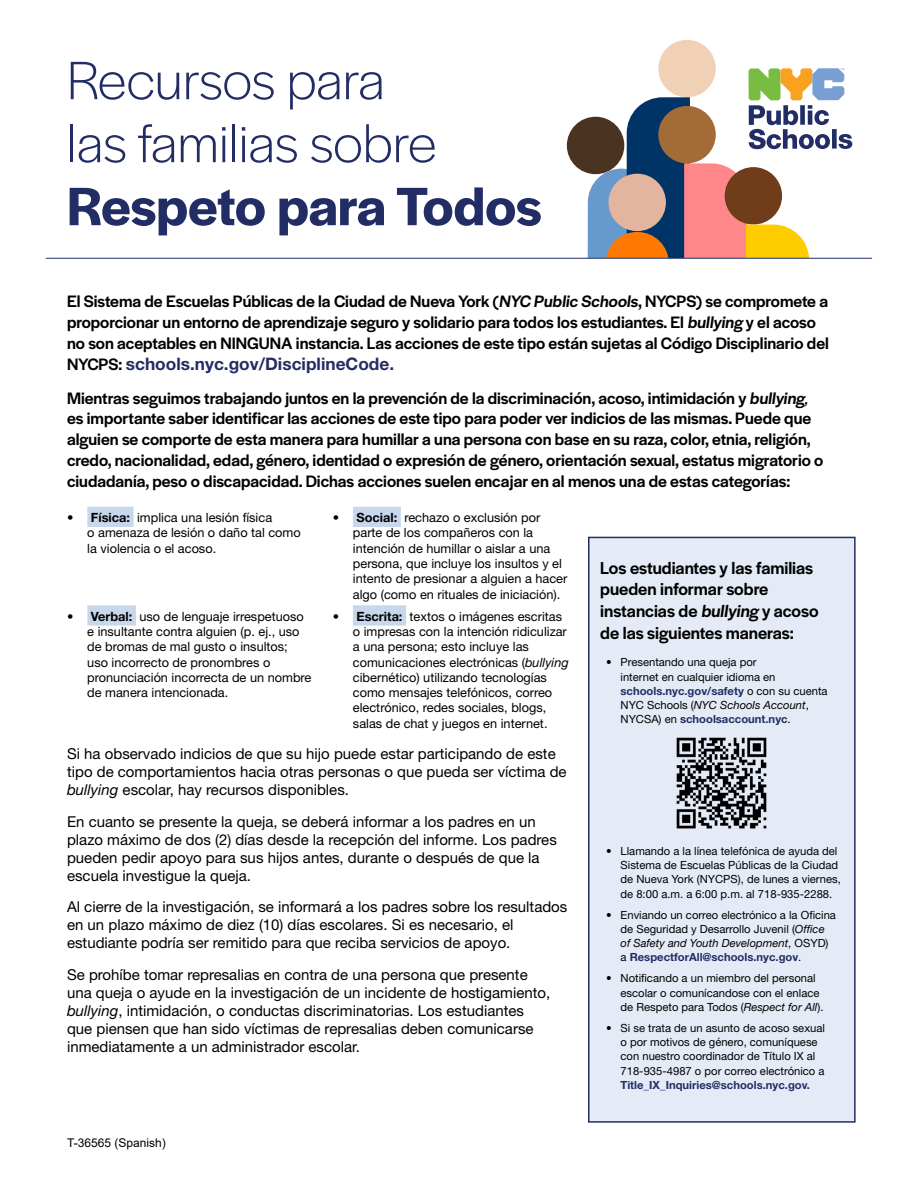
<style>
.page{position:relative;width:918px;height:1188px;background:#fff}
.page>*{position:absolute;margin:0;border:0;box-sizing:border-box;transform-origin:0 0}
.Header_1{font:300 56.25px/63px "Halyard Display";color:#222d65}
.Header_2{font:500 18px/21.6px "Halyard Display";color:#000}
.Header_2-2{font:500 17.25px/20.7px "Halyard Display";color:#000}
.Body{font:15px/18px "Helvetica Neue LT Std";color:#000}
.t1{font:12.75px/15.3px "Helvetica Neue LT Std";color:#000}
.t2{font:12px "Arial";color:#000}
.t3{font:11.25px/14.2px "Helvetica Neue LT Std";color:#000}
.s1{font-weight:600}
.s2{font-family:"Helvetica Neue LT Std";font-weight:700;color:#222d65}
.s3{font-family:"Helvetica Neue LT Std";font-weight:400;font-style:italic}
.s4{font-weight:700}
.s5{font-style:italic}
.s6{font-weight:700;color:#222d65}
</style>
<div class="page">
<div style="left:567px;top:117px;width:57px;height:57px;background:#4a3321;border-radius:50%"></div>
<div style="left:658px;top:40px;width:58px;height:57px;background:#f0d1b5;border-radius:50%"></div>
<svg style="left:587px;top:68px;width:265px;height:190px"></svg>
<div style="left:87px;top:507px;width:47px;height:20px;background:#c9d7ed"></div>
<div style="left:87px;top:605px;width:49px;height:21px;background:#c9d7ed"></div>
<div style="left:353px;top:507px;width:48px;height:20px;background:#c9d7ed"></div>
<div style="left:353px;top:605px;width:53px;height:21px;background:#c9d7ed"></div>
<div style="left:589px;top:537px;width:266px;height:585px;background:#e4ebf6"></div>
<img style="left:676px;top:737px;width:91px;height:92px">
<div style="left:588px;top:537px;width:268px;height:586px;border:2px solid #222d65"></div>
<hr style="left:46px;top:258px;width:826px;height:1px;background:#222d65">
<h1 class="Header_1" style="left:67px;top:46px;width:476px">Recursos para<br>las familias sobre<br><span class="s1">Respeto para Todos</span></h1>
<p class="Header_2-2" style="left:67px;top:290px;width:763px">El Sistema de Escuelas Públicas de la Ciudad de Nueva York (NYC Public Schools, NYCPS) se compromete a proporcionar un entorno de aprendizaje seguro y solidario para todos los estudiantes. El bullying y el acoso no son aceptables en NINGUNA instancia. Las acciones de este tipo están sujetas al Código Disciplinario del NYCPS: <span class="s2">schools.nyc.gov/DisciplineCode.</span></p>
<p class="Header_2-2" style="left:67px;top:387px;width:758px">Mientras seguimos trabajando juntos en la prevención de la discriminación, acoso, intimidación y bullying<span class="s3">, </span>es importante saber identificar las acciones de este tipo para poder ver indicios de las mismas. Puede que alguien se comporte de esta manera para humillar a una persona con base en su raza, color, etnia, religión, credo, nacionalidad, edad, género, identidad o expresión de género, orientación sexual, estatus migratorio o ciudadanía, peso o discapacidad. Dichas acciones suelen encajar en al menos una de estas categorías:</p>
<p class="t1" style="left:87px;top:510px;width:215px;text-indent:-20px">• <span class="s4">Física:</span> implica una lesión física<br>o amenaza de lesión o daño tal como la violencia o el acoso.</p>
<p class="t1" style="left:353px;top:510px;width:216px;text-indent:-20px">• <span class="s4">Social:</span> rechazo o exclusión por parte de los compañeros con la intención de humillar o aislar a una persona, que incluye los insultos y el intento de presionar a alguien a hacer algo (como en rituales de iniciación).</p>
<p class="t1" style="left:353px;top:608px;width:217px;text-indent:-20px">• <span class="s4">Escrita:</span> textos o imágenes escritas o impresas con la intención ridiculizar a una persona; esto incluye las comunicaciones electrónicas (<span class="s5">bullying </span>cibernético) utilizando tecnologías como mensajes telefónicos, correo electrónico, redes sociales, blogs, salas de chat y juegos en internet.</p>
<p class="Body" style="left:67px;top:745px;width:501px">Si ha observado indicios de que su hijo puede estar participando de este tipo de comportamientos hacia otras personas o que pueda ser víctima de <span class="s5">bullying</span> escolar, hay recursos disponibles.</p>
<p class="Body" style="left:67px;top:812px;width:491px">En cuanto se presente la queja, se deberá informar a los padres en un plazo máximo de dos (2) días desde la recepción del informe. Los padres pueden pedir apoyo para sus hijos antes, durante o después de que la escuela investigue la queja.</p>
<p class="Body" style="left:67px;top:898px;width:502px">Al cierre de la investigación, se informará a los padres sobre los resultados en un plazo máximo de diez (10) días escolares. Si es necesario, el estudiante podría ser remitido para que reciba servicios de apoyo.</p>
<p class="Body" style="left:67px;top:965px;width:485px">Se prohíbe tomar represalias en contra de una persona que presente una queja o ayude en la investigación de un incidente de hostigamiento, <span class="s5">bullying</span>, intimidación, o conductas discriminatorias. Los estudiantes que piensen que han sido víctimas de represalias deben comunicarse inmediatamente a un administrador escolar.</p>
<p class="Header_2" style="left:600px;top:556px;width:220px">Los estudiantes y las familias pueden informar sobre instancias de bullying y acoso de las siguientes maneras:</p>
<p class="t3" style="left:621px;top:655px;width:209px;text-indent:-14px">• Presentando una queja por<br>internet en cualquier idioma en <span class="s6">schools.nyc.gov/safety</span> o con su cuenta NYC Schools (<span class="s5">NYC Schools Account</span>, NYCSA) en <span class="s6">schoolsaccount.nyc</span>.</p>
<p class="t1" style="left:87px;top:608px;width:226px;text-indent:-20px">• <span class="s4">Verbal:</span> uso de lenguaje irrespetuoso e insultante contra alguien (p. ej., uso de bromas de mal gusto o insultos; uso incorrecto de pronombres o pronunciación incorrecta de un nombre de manera intencionada.</p>
<p class="t3" style="left:621px;top:843px;width:222px;text-indent:-14px">• Llamando a la línea telefónica de ayuda del Sistema de Escuelas Públicas de la Ciudad de Nueva York (NYCPS), de lunes a viernes, de 8:00 a.m. a 6:00 p.m. al 718-935-2288.</p>
<p class="t3" style="left:621px;top:907px;width:217px;text-indent:-14px">• Enviando un correo electrónico a la Oficina de Seguridad y Desarrollo Juvenil (<span class="s5">Office of Safety and Youth Development</span>, OSYD) a <span class="s6">RespectforAll@schools.nyc.gov</span>.</p>
<p class="t3" style="left:621px;top:971px;width:204px;text-indent:-14px">• Notificando a un miembro del personal escolar o comunícandose con el enlace de Respeto para Todos (<span class="s5">Respect for All</span>).</p>
<p class="t3" style="left:621px;top:1020px;width:206px;text-indent:-14px">• Si se trata de un asunto de acoso sexual o por motivos de género, comuníquese con nuestro coordinador de Título IX al 718-935-4987 o por correo electrónico a <span class="s6">Title_IX_Inquiries@schools.nyc.gov.</span></p>
<p class="t2" style="left:67px;top:1135px;width:100px">T-36565 (Spanish)</p>
</div>
